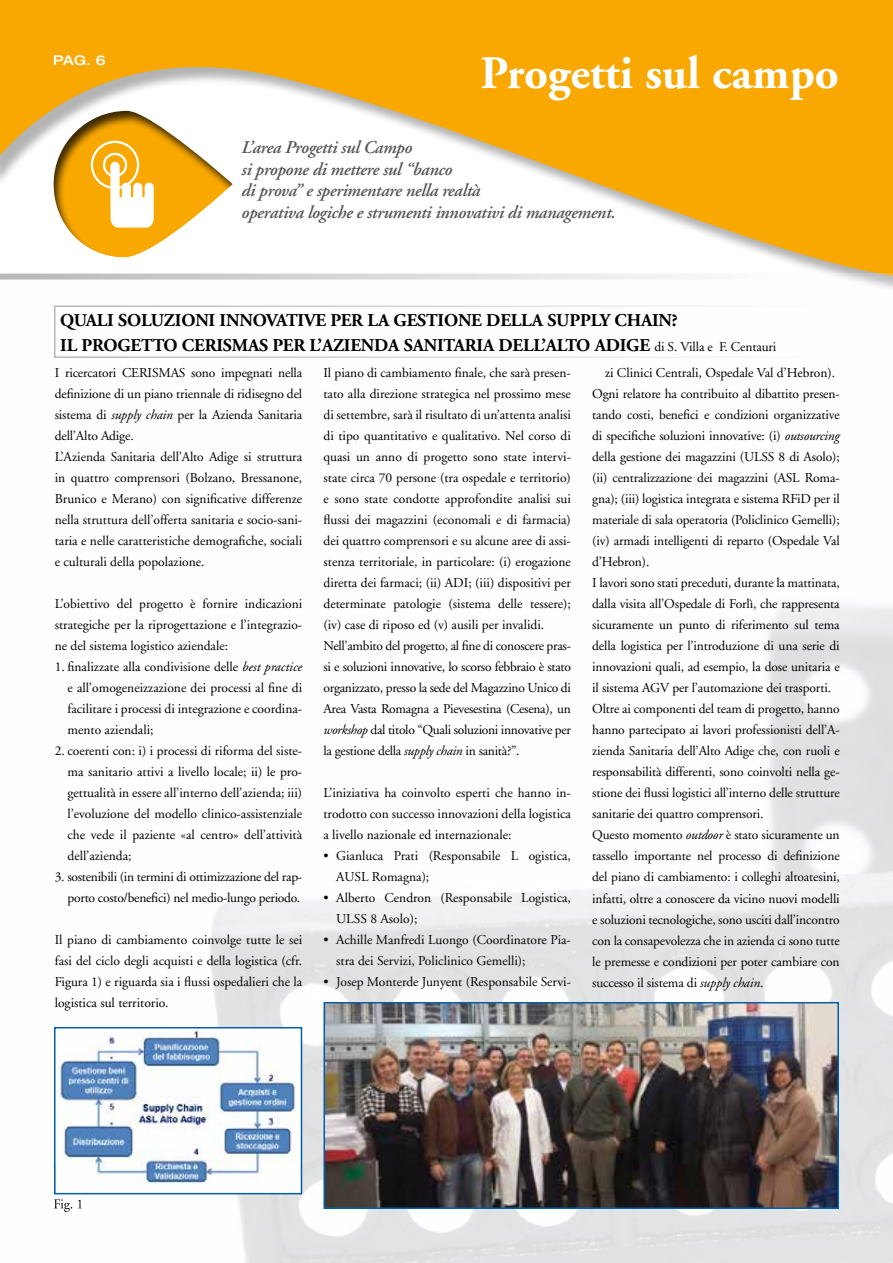
<style>
.page{position:relative;width:893px;height:1263px;background:#fff}
.page>*{position:absolute;margin:0;border:0;box-sizing:border-box;transform-origin:0 0}
.t1{font:700 46.5px "Adobe Garamond";color:#fff}
.t2{font:italic 600 18px/21.6px "Adobe Garamond";letter-spacing:-.02em;color:#575756}
.t3{font:700 18px/25.5px "Adobe Garamond";letter-spacing:-.01em;color:#000}
.t4{font:13.5px/21px "Adobe Garamond";letter-spacing:-.01em;color:#000}
.t5{font:500 expanded 13.5px "Helvetica Neue";color:#fff}
.s1{font-weight:400;font-size:13.5px}
.s2{font-style:italic}
</style>
<div class="page">
<svg style="left:0;top:0;width:893px;height:274px;fill:#f8a800"></svg>
<img style="left:54px;top:274px;width:839px;height:989px">
<svg style="left:0;top:274px;width:801px;height:6px"></svg>
<div style="left:52px;top:108px;width:181px;height:150px;background:#000;opacity:.75"></div>
<svg style="left:91px;top:141px;width:63px;height:87px"></svg>
<div style="left:54px;top:305px;width:786px;height:53px;border:2px solid #fff"></div>
<img style="left:57px;top:1030px;width:242px;height:161px">
<div style="left:54px;top:1027px;width:248px;height:167px;border:2px solid #005faa"></div>
<svg style="left:54px;top:1199px;width:28px;height:13px"></svg>
<img style="left:326px;top:1005px;width:510px;height:201px">
<div style="left:323px;top:1002px;width:516px;height:207px;border:2px solid #005faa"></div>
<p class="t5" style="left:53px;top:52px;width:54px">PAG. 6</p>
<h1 class="t1" style="left:481px;top:48px;width:360px">Progetti sul campo</h1>
<h2 class="t2" style="left:242px;top:137px;width:376px">L’area Progetti sul Campo<br>si propone di mettere sul “banco<br>di prova” e sperimentare nella realtà<br>operativa logiche e strumenti innovativi di management.</h2>
<h2 class="t3" style="left:60px;top:308px;width:717px">QUALI SOLUZIONI INNOVATIVE PER LA GESTIONE DELLA SUPPLY CHAIN?<br>IL PROGETTO CERISMAS PER L’AZIENDA SANITARIA DELL’ALTO ADIGE <span class="s1">di S. Villa e F. Centauri</span></h2>
<p class="t4" style="left:55px;top:362px;width:249px">I ricercatori CERISMAS sono impegnati nella definizione di un piano triennale di ridisegno del sistema di <span class="s2">supply chain</span> per la Azienda Sanitaria dell’Alto Adige.<br>L’Azienda Sanitaria dell’Alto Adige si struttura in quattro comprensori (Bolzano, Bressanone, Brunico e Merano) con significative differenze nella struttura dell’offerta sanitaria e socio-sani&shy;taria e nelle caratteristiche demografiche, sociali e culturali della popolazione.</p>
<p class="t4" style="left:55px;top:594px;width:249px;text-align:justify">L’obiettivo del progetto è fornire indicazioni strategiche per la riprogettazione e l’integrazio&shy;ne del sistema logistico aziendale:</p>
<p class="t4" style="left:68px;top:657px;width:236px;text-align:justify;text-indent:-13px">1. finalizzate alla condivisione delle <span class="s2">best practice </span>e all’omogeneizzazione dei processi al fine di facilitare i processi di integrazione e coordina&shy;mento aziendali;</p>
<p class="t4" style="left:68px;top:741px;width:236px;text-align:justify;text-indent:-13px">2. coerenti con: i) i processi di riforma del siste&shy;ma sanitario attivi a livello locale; ii) le pro&shy;gettualità in essere all’interno dell’azienda; iii) l’evoluzione del modello clinico-assistenziale che vede il paziente «al centro» dell’attività dell’azienda;</p>
<p class="t4" style="left:55px;top:867px;width:249px;text-align:right">3. sostenibili (in termini di ottimizzazione del rap&shy;porto costo/benefici) nel medio-lungo periodo.</p>
<p class="t4" style="left:55px;top:930px;width:249px;text-align:justify">Il piano di cambiamento coinvolge tutte le sei fasi del ciclo degli acquisti e della logistica (cfr.<br>Figura 1) e riguarda sia i flussi ospedalieri che la logistica sul territorio.</p>
<p class="t4" style="left:323px;top:363px;width:249px">Il piano di cambiamento finale, che sarà presen&shy;tato alla direzione strategica nel prossimo mese di settembre, sarà il risultato di un’attenta analisi di tipo quantitativo e qualitativo. Nel corso di quasi un anno di progetto sono state intervi&shy;state circa 70 persone (tra ospedale e territorio) e sono state condotte approfondite analisi sui flussi dei magazzini (economali e di farmacia) dei quattro comprensori e su alcune aree di assi&shy;stenza territoriale, in particolare: (i) erogazione diretta dei farmaci; (ii) ADI; (iii) dispositivi per determinate patologie (sistema delle tessere); (iv) case di riposo ed (v) ausili per invalidi.<br>Nell’ambito del progetto, al fine di conoscere pras&shy;si e soluzioni innovative, lo scorso febbraio è stato organizzato, presso la sede del Magazzino Unico di Area Vasta Romagna a Pievesestina (Cesena), un <span class="s2">workshop</span> dal titolo “Quali soluzioni innovative per la gestione della <span class="s2">supply chain</span> in sanità?”.</p>
<p class="t4" style="left:323px;top:783px;width:249px;text-align:justify">L’iniziativa ha coinvolto esperti che hanno in&shy;trodotto con successo innovazioni della logistica a livello nazionale ed internazionale:</p>
<p class="t4" style="left:336px;top:846px;width:236px;text-indent:-13px">• Gianluca Prati (Responsabile L ogistica,<br>AUSL Romagna);</p>
<p class="t4" style="left:336px;top:888px;width:236px;text-indent:-13px">• Alberto Cendron (Responsabile Logistica,<br>ULSS 8 Asolo);</p>
<p class="t4" style="left:336px;top:930px;width:236px;text-indent:-13px">• Achille Manfredi Luongo (Coordinatore Pia&shy;stra dei Servizi, Policlinico Gemelli);</p>
<p class="t4" style="left:323px;top:972px;width:249px">• Josep Monterde Junyent (Responsabile Servi-</p>
<p class="t4" style="left:592px;top:363px;width:249px;text-indent:13px">zi Clinici Centrali, Ospedale Val d’Hebron).<br>Ogni relatore ha contribuito al dibattito presen&shy;tando costi, benefici e condizioni organizzative di specifiche soluzioni innovative: (i) <span class="s2">outsourcing </span>della gestione dei magazzini (ULSS 8 di Asolo); (ii) centralizzazione dei magazzini (ASL Roma&shy;gna); (iii) logistica integrata e sistema RFiD per il materiale di sala operatoria (Policlinico Gemelli); (iv) armadi intelligenti di reparto (Ospedale Val d’Hebron).<br>I lavori sono stati preceduti, durante la mattinata, dalla visita all’Ospedale di Forlì, che rappresenta sicuramente un punto di riferimento sul tema della logistica per l’introduzione di una serie di innovazioni quali, ad esempio, la dose unitaria e il sistema AGV per l’automazione dei trasporti.<br>Oltre ai componenti del team di progetto, hanno hanno partecipato ai lavori professionisti dell’A&shy;zienda Sanitaria dell’Alto Adige che, con ruoli e responsabilità differenti, sono coinvolti nella ge&shy;stione dei flussi logistici all’interno delle strutture sanitarie dei quattro comprensori.<br>Questo momento <span class="s2">outdoor</span> è stato sicuramente un tassello importante nel processo di definizione del piano di cambiamento: i colleghi altoatesini, infatti, oltre a conoscere da vicino nuovi modelli e soluzioni tecnologiche, sono usciti dall’incontro con la consapevolezza che in azienda ci sono tutte le premesse e condizioni per poter cambiare con successo il sistema di <span class="s2">supply chain</span>.</p>
</div>
